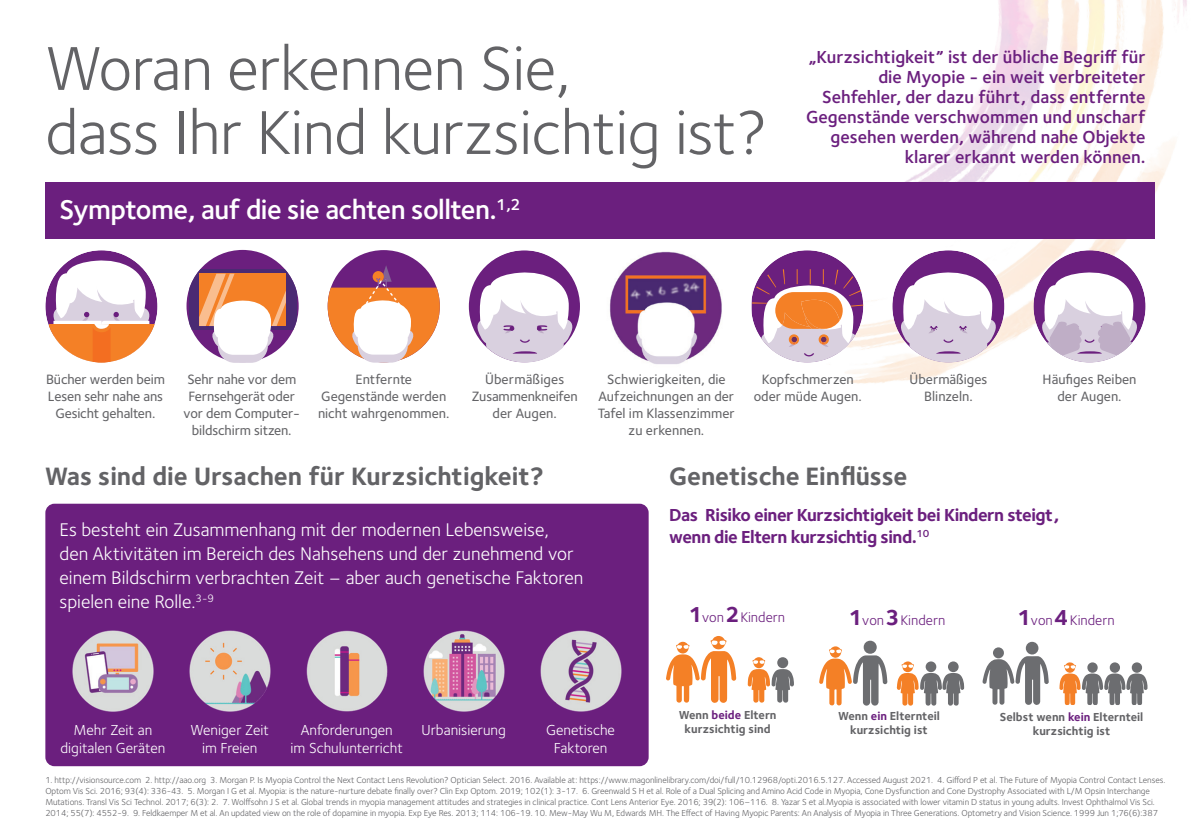
<style>
.page{position:relative;width:1191px;height:840px;background:#fff}
.page>*{position:absolute;margin:0;border:0;box-sizing:border-box;transform-origin:0 0}
.t1{font:64px/64px "Foundry Sterling";letter-spacing:-.01em;color:#636366}
.t2{font:600 28px "Foundry Sterling";letter-spacing:-.02em;color:#fff}
.t3{font:700 26px "Foundry Sterling";color:#636366}
.t4{font:19px/24px "Foundry Sterling";color:#fff}
.t5{font:600 18px/20px "Foundry Sterling";color:#6b1f7e;text-align:right}
.t6{font:700 18px/22px "Foundry Sterling";letter-spacing:-.025em;color:#6b1f7e}
.t7{font:15px/18px "Foundry Sterling";color:#fff;text-align:center}
.t8{font:14.4px "Foundry Sterling";color:#6b1f7e}
.t9{font:500 14px/16.8px "Foundry Sterling";color:#636366;text-align:center}
.t10{font:700 12px/14px "Foundry Sterling";color:#636366;text-align:center}
.t11{font:9px/10.8px "Foundry Sterling";letter-spacing:-.01em;color:#636366}
.s1{font-weight:700;font-size:22.4px}
.s2{color:#6b1f7e}
</style>
<div class="page">
<img style="left:583px;top:0;width:604px;height:384px">
<div style="left:45px;top:503px;width:603px;height:262px;background:#6b1f7e;border-radius:9px"></div>
<div style="left:45px;top:181px;width:1109px;height:57px;background:#6b1f7e"></div>
<svg style="left:982px;top:655px;width:66px;height:49px"></svg>
<div style="left:1025px;top:641px;width:13px;height:13px;background:#6c6d70;border-radius:50%"></div>
<svg style="left:993px;top:646px;width:11px;height:12px"></svg>
<svg style="left:1059px;top:662px;width:88px;height:42px"></svg>
<svg style="left:863px;top:640px;width:13px;height:13px"></svg>
<svg style="left:819px;top:645px;width:68px;height:60px"></svg>
<svg style="left:896px;top:661px;width:68px;height:44px"></svg>
<svg style="left:666px;top:636px;width:70px;height:66px"></svg>
<svg style="left:747px;top:657px;width:47px;height:45px"></svg>
<svg style="left:751px;top:250px;width:112px;height:112px"></svg>
<div style="left:186px;top:250px;width:113px;height:112px;background:#6b1f7e;border-radius:50%"></div>
<div style="left:189px;top:269px;width:107px;height:61px;background:#4b2a73"></div>
<div style="left:218px;top:307px;width:50px;height:55px;background:#d9d0df;border-radius:17px"></div>
<div style="left:218px;top:307px;width:50px;height:47px;background:#fff;border-radius:16px"></div>
<svg style="left:199px;top:273px;width:87px;height:74px"></svg>
<div style="left:45px;top:250px;width:112px;height:112px;background:#6b1f7e;border-radius:50%"></div>
<svg style="left:49px;top:324px;width:105px;height:9px"></svg>
<svg style="left:52px;top:258px;width:99px;height:104px"></svg>
<div style="left:328px;top:250px;width:112px;height:112px;background:#6b1f7e;border-radius:50%"></div>
<svg style="left:328px;top:265px;width:112px;height:97px"></svg>
<div style="left:358px;top:307px;width:50px;height:47px;background:#fff;border-radius:16px"></div>
<div style="left:892px;top:250px;width:112px;height:112px;background:#6b1f7e;border-radius:50%"></div>
<svg style="left:899px;top:270px;width:98px;height:92px"></svg>
<div style="left:1033px;top:250px;width:112px;height:112px;background:#6b1f7e;border-radius:50%"></div>
<svg style="left:1033px;top:270px;width:112px;height:92px"></svg>
<div style="left:469px;top:250px;width:111px;height:112px;background:#6b1f7e;border-radius:50%"></div>
<svg style="left:476px;top:270px;width:98px;height:92px"></svg>
<img style="left:603px;top:249px;width:125px;height:121px">
<img style="left:65px;top:623px;width:95px;height:95px;border-radius:47px">
<img style="left:182px;top:623px;width:95px;height:95px;border-radius:47px">
<img style="left:416px;top:623px;width:95px;height:95px;border-radius:47px">
<img style="left:299px;top:623px;width:95px;height:95px;border-radius:47px">
<img style="left:533px;top:623px;width:95px;height:95px;border-radius:47px">
<h1 class="t1" style="left:45px;top:37px;width:724px">Woran erkennen Sie,<br>dass Ihr Kind kurzsichtig ist?</h1>
<h3 class="t5" style="left:806px;top:47px;width:341px">„Kurzsichtigkeit” ist der übliche Begriff für die Myopie - ein weit verbreiteter Sehfehler, der dazu führt, dass entfernte Gegenstände verschwommen und unscharf gesehen werden, während nahe Objekte klarer erkannt werden können.</h3>
<h2 class="t2" style="left:60px;top:193px;width:463px">Symptome, auf die sie achten sollten.<sup>1,2</sup></h2>
<h3 class="t9" style="left:46px;top:371px;width:120px">Bücher werden beim<br>Lesen sehr nahe ans<br>Gesicht gehalten.</h3>
<h3 class="t9" style="left:318px;top:371px;width:133px">Entfernte<br>Gegenstände werden nicht wahrgenommen.</h3>
<h3 class="t9" style="left:909px;top:371px;width:79px">Übermäßiges<br>Blinzeln.</h3>
<h3 class="t9" style="left:1042px;top:371px;width:95px">Häufiges Reiben der Augen.</h3>
<h3 class="t9" style="left:472px;top:371px;width:107px">Übermäßiges<br>Zusammenkneifen der Augen.</h3>
<h3 class="t9" style="left:598px;top:371px;width:138px">Schwierigkeiten, die<br>Aufzeichnungen an der<br>Tafel im Klassenzimmer zu erkennen.</h3>
<h3 class="t9" style="left:753px;top:371px;width:110px">Kopfschmerzen oder müde Augen.</h3>
<h3 class="t9" style="left:183px;top:371px;width:118px">Sehr nahe vor dem<br>Fernsehgerät oder vor dem Computer&shy;bildschirm sitzen.</h3>
<h3 class="t3" style="left:45px;top:460px;width:500px">Was sind die Ursachen für Kurzsichtigkeit?</h3>
<h3 class="t4" style="left:60px;top:517px;width:525px">Es besteht ein Zusammenhang mit der modernen Lebensweise,<br>den Aktivitäten im Bereich des Nahsehens und der zunehmend vor einem Bildschirm verbrachten Zeit – aber auch genetische Faktoren spielen eine Rolle.<sup>3-9</sup></h3>
<h3 class="t7" style="left:61px;top:720px;width:106px">Mehr Zeit an digitalen Geräten</h3>
<h3 class="t7" style="left:191px;top:720px;width:80px">Weniger Zeit im Freien</h3>
<h3 class="t7" style="left:290px;top:720px;width:114px">Anforderungen<br>im Schulunterricht</h3>
<h3 class="t7" style="left:421px;top:720px;width:86px">Urbanisierung</h3>
<h3 class="t7" style="left:546px;top:720px;width:70px">Genetische<br>Faktoren</h3>
<h3 class="t3" style="left:669px;top:460px;width:240px">Genetische Einflüsse</h3>
<h3 class="t6" style="left:669px;top:504px;width:391px">Das Risiko einer Kurzsichtigkeit bei Kindern steigt, wenn die Eltern kurzsichtig sind.<sup>10</sup></h3>
<h3 class="t8" style="left:688px;top:608px;width:98px"><span class="s1">1</span>von <span class="s1">2</span> Kindern</h3>
<h3 class="t8" style="left:848px;top:611px;width:98px"><span class="s1">1</span>von <span class="s1">3</span> Kindern</h3>
<h3 class="t8" style="left:1017px;top:611px;width:99px"><span class="s1">1</span>von <span class="s1">4</span>Kindern</h3>
<h3 class="t10" style="left:678px;top:708px;width:99px">Wenn <span class="s2">beide</span> Eltern kurzsichtig sind</h3>
<h3 class="t10" style="left:838px;top:709px;width:103px">Wenn <span class="s2">ein</span> Elternteil kurzsichtig ist</h3>
<h3 class="t10" style="left:999px;top:710px;width:145px">Selbst wenn <span class="s2">kein</span> Elternteil kurzsichtig ist</h3>
<p class="t11" style="left:45px;top:774px;width:1121px">1. http://visionsource.com 2. http://aao.org 3. Morgan P. Is Myopia Control the Next Contact Lens Revolution? Optician Select. 2016. Available at: https://www.magonlinelibrary.com/doi/full/10.12968/opti.2016.5.127. Accessed August 2021. 4. Gifford P et al. The Future of Myopia Control Contact Lenses.<br>Optom Vis Sci. 2016; 93(4): 336-43. 5. Morgan I G et al. Myopia: is the nature-nurture debate finally over? Clin Exp Optom. 2019; 102(1): 3-17. 6. Greenwald S H et al. Role of a Dual Splicing and Amino Acid Code in Myopia, Cone Dysfunction and Cone Dystrophy Associated with L/M Opsin Interchange Mutations. Transl Vis Sci Technol. 2017; 6(3): 2. 7. Wolffsohn J S et al. Global trends in myopia management attitudes and strategies in clinical practice. Cont Lens Anterior Eye. 2016; 39(2): 106–116. 8. Yazar S et al.Myopia is associated with lower vitamin D status in young adults. Invest Ophthalmol Vis Sci.<br>2014; 55(7): 4552-9. 9. Feldkaemper M et al. An updated view on the role of dopamine in myopia. Exp Eye Res. 2013; 114: 106-19. 10. Mew-May Wu M, Edwards MH. The Effect of Having Myopic Parents: An Analysis of Myopia in Three Generations. Optometry and Vision Science. 1999 Jun 1;76(6):387</p>
</div>
